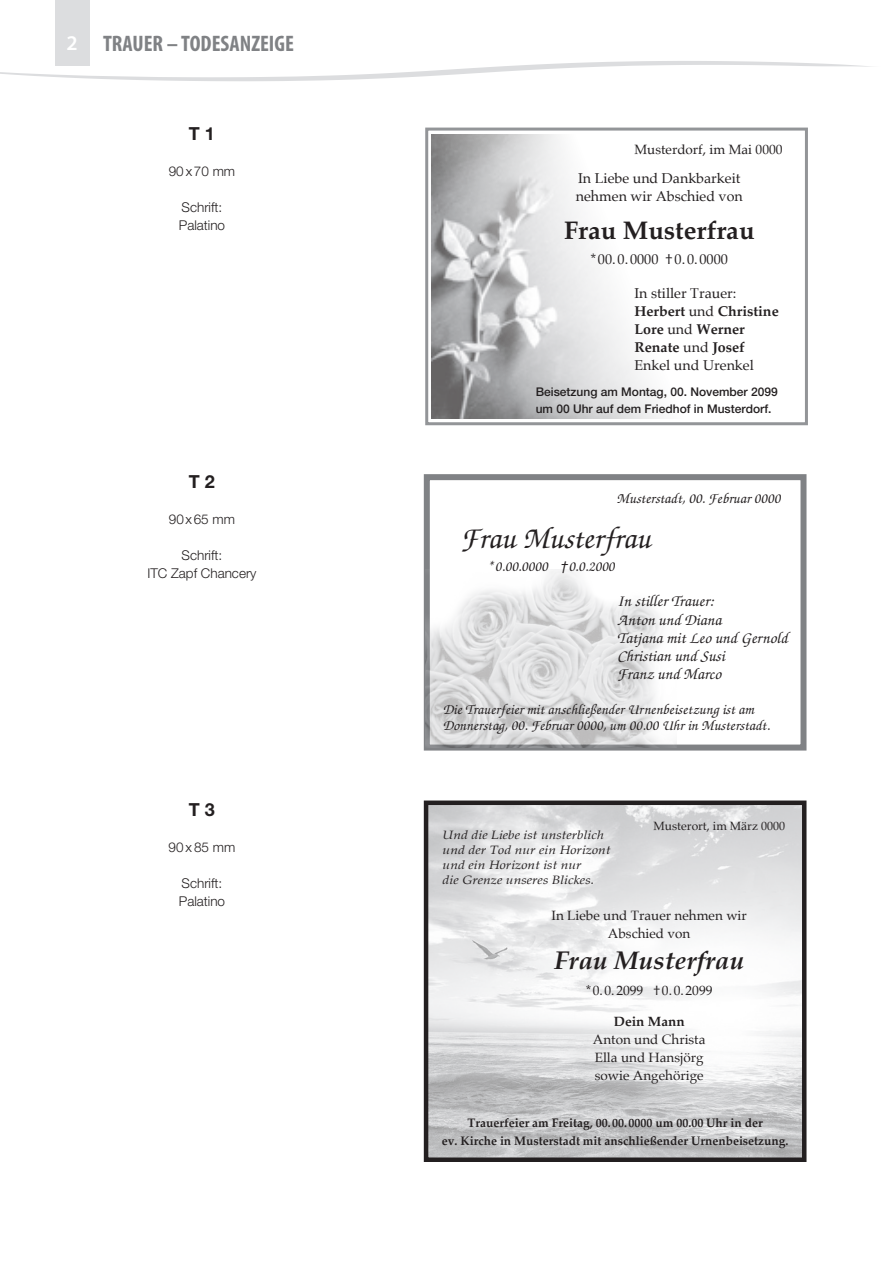
<style>
.page{position:relative;width:893px;height:1263px;background:#fff}
.page>*{position:absolute;margin:0;border:0;box-sizing:border-box;transform-origin:0 0}
.t1{font:italic 500 31.5px "Zapf Chancery";color:#231f20}
.Berichte_Headline{font:italic 700 25.5px "Palatino";color:#231f20}
.a__GS_Berichte_1_5-z{font:700 25.5px "Palatino";color:#231f20}
.t2{font:700 condensed 22.5px "Myriad Pro";color:#808285}
.t3{font:600 21px "Myriad Pro";color:#fff}
.t4{font:700 18px "Helvetica Neue LT Std";color:#231f20}
.t5{font:italic 500 16.5px "Zapf Chancery";color:#231f20}
.t6{font:italic 500 15px/16.5px "Zapf Chancery";color:#231f20}
.a__GS_Berichte_1_5-z-2{font:14.25px/18px "Palatino";color:#231f20}
.Berichte_Headline-2{font:13.5px/18px "Palatino";color:#231f20;text-align:center}
.t7{font:300 13.5px/18px "Helvetica Neue LT Std";color:#231f20}
.a__GS_Berichte_1_5-z-3{font:13.5px "Palatino";color:#231f20}
.Berichte_Headline-3{font:700 12.45px/18px "Palatino";color:#231f20;text-align:center;scale:.96 1}
.Berichte_Headline-4{font:italic 12.15px/15px "Palatino";color:#231f20;scale:1.15 1}
.a__GS_Berichte_1_5-z-4{font:500 12px/16.5px "Helvetica Neue LT Std";color:#231f20}
.Berichte_Headline-5{font:12px "Palatino";color:#231f20}
.s1{font-weight:700}
.s2{font-family:"Helvetica Neue LT Std";font-weight:400;font-size:13.5px}
</style>
<div class="page">
<div style="left:55px;top:0;width:34px;height:65px;background:#dcdddf"></div>
<svg style="left:0;top:61px;width:871px;height:20px"></svg>
<img style="left:429px;top:805px;width:372px;height:352px">
<div style="left:424px;top:800px;width:382px;height:362px;border:4px solid #231f20"></div>
<div style="left:424px;top:474px;width:382px;height:276px;background:#fff;border:6px solid #808285"></div>
<img style="left:425px;top:569px;width:251px;height:178px">
<img style="left:431px;top:135px;width:232px;height:283px">
<div style="left:425px;top:128px;width:383px;height:297px;border:3px solid #939598"></div>
<p class="t3" style="left:67px;top:32px;width:13px">2</p>
<p class="t2" style="left:103px;top:31px;width:192px">TRAUER – TODESANZEIGE</p>
<p class="t4" style="left:189px;top:123px;width:28px">T 1</p>
<p class="t7" style="left:169px;top:162px;width:68px">90 x70 mm</p>
<p class="t7" style="left:179px;top:198px;width:48px">Schrift:<br>Palatino</p>
<p class="t4" style="left:189px;top:470px;width:28px">T 2</p>
<p class="t7" style="left:169px;top:510px;width:68px">90x65 mm</p>
<p class="t7" style="left:182px;top:546px;width:42px">Schrift:</p>
<p class="t7" style="left:147px;top:564px;width:111px">ITC Zapf Chancery</p>
<p class="t4" style="left:189px;top:798px;width:28px">T 3</p>
<p class="t7" style="left:169px;top:837px;width:68px">90x 85 mm</p>
<p class="t7" style="left:179px;top:873px;width:48px">Schrift:<br>Palatino</p>
<p class="a__GS_Berichte_1_5-z-3" style="left:634px;top:138px;width:150px">Musterdorf, im Mai 0000</p>
<p class="a__GS_Berichte_1_5-z-2" style="left:576px;top:169px;width:168px">In Liebe und Dankbarkeit nehmen wir Abschied von</p>
<p class="a__GS_Berichte_1_5-z" style="left:564px;top:208px;width:192px">Frau Musterfrau</p>
<p class="a__GS_Berichte_1_5-z-2" style="left:591px;top:250px;width:139px">*00. 0. 0000 † 0. 0. 0000</p>
<p class="a__GS_Berichte_1_5-z-2" style="left:634px;top:284px;width:146px">In stiller Trauer:<br><span class="s1">Herbert</span> und <span class="s1">Christine<br>Lore</span> und <span class="s1">Werner<br>Renate</span> und <span class="s1">Josef<br></span>Enkel und Urenkel</p>
<p class="a__GS_Berichte_1_5-z-4" style="left:536px;top:384px;width:244px">Beisetzung am Montag, 00. November 2099 um 00 Uhr auf dem Friedhof in Musterdorf.</p>
<p class="t6" style="left:617px;top:490px;width:165px">Musterstadt, 00. Februar 0000</p>
<p class="t1" style="left:460px;top:522px;width:192px">Frau Musterfrau</p>
<p class="t6" style="left:487px;top:559px;width:129px">* 0.00.0000 <span class="s2">†</span>0.0.2000</p>
<p class="t5" style="left:617px;top:592px;width:98px">In stiller Trauer:</p>
<p class="t5" style="left:617px;top:612px;width:105px">Anton und Diana</p>
<p class="t5" style="left:617px;top:630px;width:172px">Tatjana mit Leo und Gernold</p>
<p class="t5" style="left:617px;top:648px;width:109px">Christian und Susi</p>
<p class="t5" style="left:617px;top:666px;width:105px">Franz und Marco</p>
<p class="t6" style="left:443px;top:701px;width:328px">Die Trauerfeier mit anschließender Urnenbeisetzung ist am<br>Donnerstag, 00. Februar 0000, um 00.00 Uhr in Musterstadt.</p>
<p class="Berichte_Headline-5" style="left:654px;top:815px;width:133px">Musterort, im März 0000</p>
<p class="Berichte_Headline-4" style="left:443px;top:827px;width:148px">Und die Liebe ist unsterblich und der Tod nur ein Horizont und ein Horizont ist nur<br>die Grenze unseres Blickes.</p>
<p class="Berichte_Headline-2" style="left:551px;top:906px;width:197px">In Liebe und Trauer nehmen wir<br>Abschied von</p>
<p class="Berichte_Headline" style="left:554px;top:939px;width:192px">Frau Musterfrau</p>
<p class="Berichte_Headline-2" style="left:586px;top:981px;width:128px">*0.0.2099 †0.0.2099</p>
<p class="Berichte_Headline-2" style="left:593px;top:1012px;width:114px"><span class="s1">Dein Mann<br></span>Anton und Christa<br>Ella und Hansjörg sowie Angehörige</p>
<p class="Berichte_Headline-3" style="left:442px;top:1113px;width:362px">Trauerfeier am Freitag, 00. 00.0000 um 00.00 Uhr in der<br>ev. Kirche in Musterstadt mit anschließender Urnenbeisetzung.</p>
</div>
